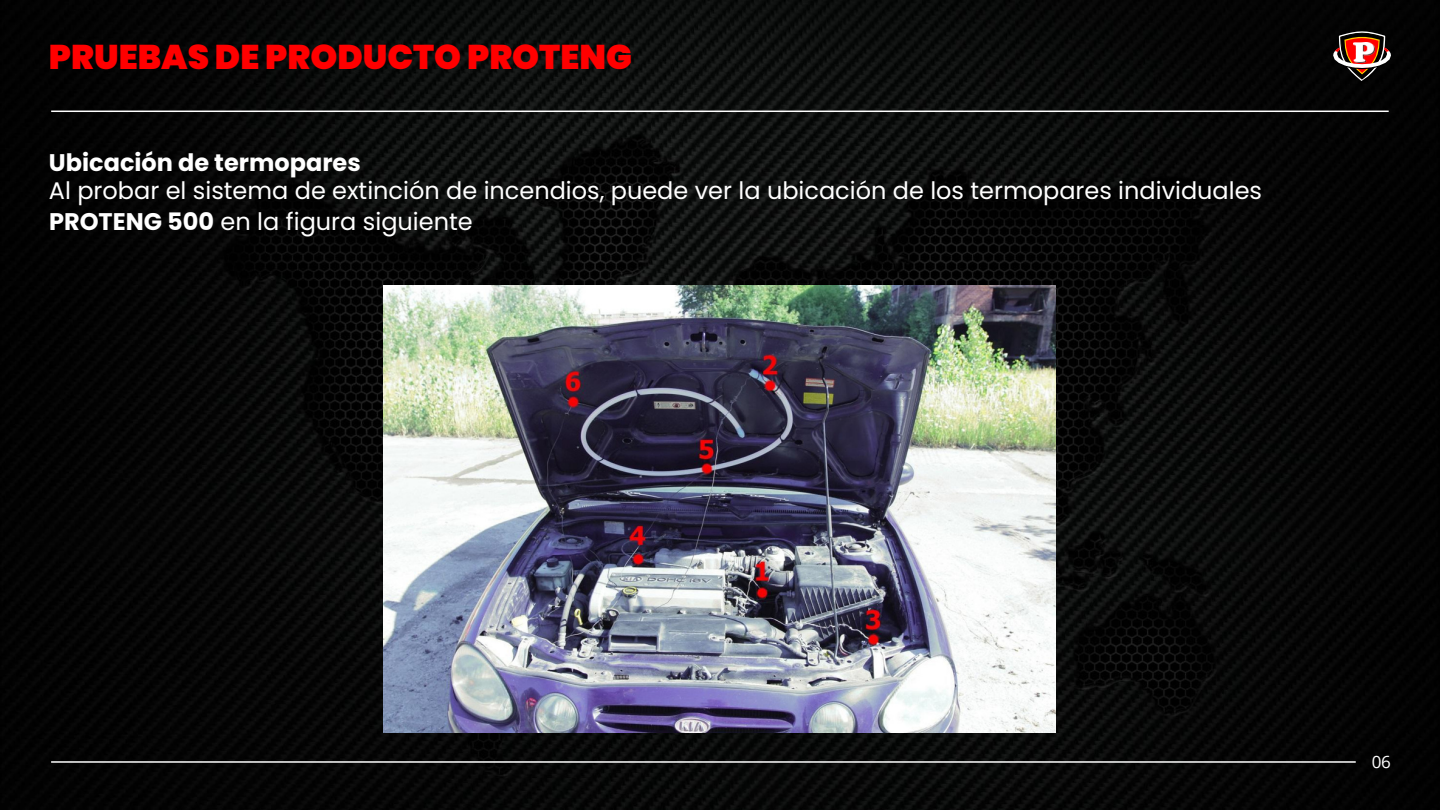
<style>
.page{position:relative;width:1440px;height:810px;background:#fff}
.page>*{position:absolute;margin:0;border:0;box-sizing:border-box;transform-origin:0 0}
.t1{font:900 34.2px "Poppins";color:#f00}
.t2{font:24px "Poppins";color:#fff}
.t3{font:700 24px "Poppins";color:#fff}
.t4{font:17px "Open Sans";color:#fff}
.s1{font-weight:700}
</style>
<div class="page">
<img style="left:1px;top:0;width:1438px;height:809px">
<svg style="left:1333px;top:31px;width:58px;height:50px;background:#5d392f"></svg>
<img style="left:1354px;top:42px;width:20px;height:20px">
<hr style="left:51px;top:111px;width:1338px;height:1px;background:#fff">
<hr style="left:51px;top:761px;width:1305px;height:2px;background:#fff">
<img style="left:383px;top:286px;width:673px;height:447px">
<p class="t1" style="left:49px;top:33px;width:584px">PRUEBAS DE PRODUCTO PROTENG</p>
<p class="t3" style="left:49px;top:146px;width:313px">Ubicación de termopares</p>
<p class="t2" style="left:49px;top:174px;width:1215px">Al probar el sistema de extinción de incendios, puede ver la ubicación de los termopares individuales</p>
<p class="t2" style="left:49px;top:204px;width:425px"><span class="s1">PROTENG 500</span> en la figura siguiente</p>
<p class="t4" style="left:1372px;top:750px;width:21px">06</p>
</div>
